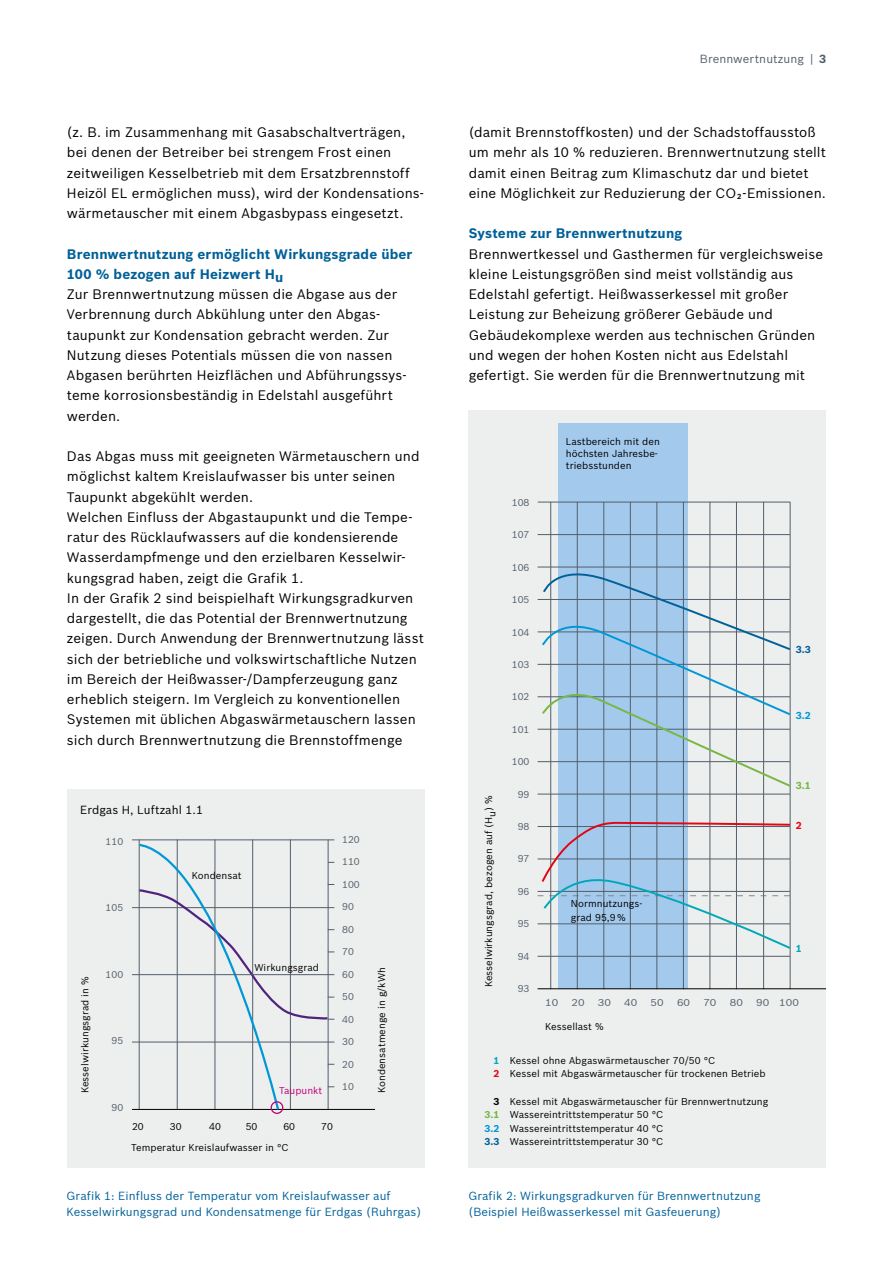
<style>
.page{position:relative;width:893px;height:1263px;background:#fff}
.page>*{position:absolute;margin:0;border:0;box-sizing:border-box;transform-origin:0 0}
.t1{font:13.5px/20.2px "Bosch Sans";letter-spacing:.01em;color:#000}
.t2{font:700 13.5px/20.2px "Bosch Sans";letter-spacing:.01em;color:#006098}
.t3{font:11.55px/16.4px "Bosch Sans";letter-spacing:.005em;color:#006098}
.t4{font:11.55px "Bosch Sans";letter-spacing:.005em;color:#000}
.t5{font:11.55px "Bosch Sans";letter-spacing:.01em;color:#525f6b}
.t6{font:700 9.9px "Bosch Sans";color:#76b843}
.t7{font:700 9.9px "Bosch Sans";color:#0098d7}
.t8{font:700 9.9px "Bosch Sans";color:#006098}
.t9{font:700 9.9px "Bosch Sans";color:#00a9b9}
.t10{font:700 9.9px "Bosch Sans";color:#e30613}
.t11{font:9.75px/13.6px "Bosch Sans";letter-spacing:.005em;color:#000}
.t12{font:9.75px "Bosch Sans";letter-spacing:.005em;color:#525f6b}
.t13{font:9.75px "Bosch Sans";letter-spacing:.005em;color:#525f6b;scale:1.11 1}
.t14{font:9.75px "Bosch Sans";letter-spacing:.005em;color:#bf0078}
.s1{font-weight:700}
.s2{font-weight:700;color:#00a9b9}
.s3{font-weight:700;color:#e30613}
.s4{font-weight:700;color:#76b843}
.s5{font-weight:700;color:#0098d7}
.s6{font-weight:700;color:#006098}
</style>
<div class="page">
<div style="left:469px;top:410px;width:357px;height:758px;background:#edeeee"></div>
<div style="left:559px;top:424px;width:129px;height:565px;background:#a3caed"></div>
<hr style="left:550px;top:502px;width:1px;height:487px;background:#525f6b">
<hr style="left:577px;top:502px;width:1px;height:487px;background:#525f6b">
<hr style="left:603px;top:502px;width:1px;height:487px;background:#525f6b">
<hr style="left:630px;top:502px;width:1px;height:487px;background:#525f6b">
<hr style="left:656px;top:502px;width:1px;height:487px;background:#525f6b">
<hr style="left:683px;top:502px;width:1px;height:487px;background:#525f6b">
<hr style="left:710px;top:502px;width:1px;height:487px;background:#525f6b">
<hr style="left:736px;top:502px;width:1px;height:487px;background:#525f6b">
<hr style="left:763px;top:502px;width:1px;height:487px;background:#525f6b">
<hr style="left:790px;top:502px;width:1px;height:487px;background:#525f6b">
<hr style="left:538px;top:988px;width:288px;height:1px;background:#000">
<hr style="left:538px;top:956px;width:252px;height:1px;background:#525f6b">
<hr style="left:538px;top:794px;width:252px;height:1px;background:#525f6b">
<hr style="left:538px;top:761px;width:252px;height:1px;background:#525f6b">
<hr style="left:538px;top:729px;width:252px;height:1px;background:#525f6b">
<hr style="left:538px;top:696px;width:252px;height:1px;background:#525f6b">
<hr style="left:538px;top:664px;width:252px;height:1px;background:#525f6b">
<hr style="left:538px;top:631px;width:252px;height:1px;background:#525f6b">
<hr style="left:538px;top:599px;width:252px;height:1px;background:#525f6b">
<hr style="left:538px;top:567px;width:252px;height:1px;background:#525f6b">
<hr style="left:538px;top:534px;width:252px;height:1px;background:#525f6b">
<hr style="left:538px;top:502px;width:252px;height:1px;background:#525f6b">
<svg style="left:541px;top:563px;width:250px;height:225px"></svg>
<svg style="left:538px;top:820px;width:253px;height:130px"></svg>
<div style="left:67px;top:789px;width:357px;height:379px;background:#edeeee"></div>
<hr style="left:139px;top:839px;width:1px;height:271px;background:#525f6b">
<hr style="left:177px;top:839px;width:1px;height:271px;background:#525f6b">
<hr style="left:215px;top:839px;width:1px;height:271px;background:#525f6b">
<hr style="left:252px;top:839px;width:1px;height:271px;background:#525f6b">
<hr style="left:290px;top:839px;width:1px;height:271px;background:#525f6b">
<hr style="left:328px;top:839px;width:1px;height:271px;background:#525f6b">
<hr style="left:132px;top:839px;width:202px;height:1px;background:#525f6b">
<hr style="left:132px;top:907px;width:202px;height:1px;background:#525f6b">
<hr style="left:132px;top:1042px;width:202px;height:1px;background:#525f6b">
<hr style="left:132px;top:1109px;width:243px;height:1px;background:#000">
<svg style="left:137px;top:843px;width:197px;height:268px"></svg>
<div style="left:271px;top:1101px;width:12px;height:13px;border:1px solid #bf0078;border-radius:50%"></div>
<hr style="left:132px;top:974px;width:202px;height:1px;background:#525f6b">
<p class="t1" style="left:67px;top:122px;width:358px">(z. B. im Zusammenhang mit Gasabschaltverträgen, bei denen der Betreiber bei strengem Frost einen zeitweiligen Kesselbetrieb mit dem Ersatzbrennstoff Heizöl EL ermöglichen muss), wird der Kondensations&shy;wärmetauscher mit einem Abgasbypass eingesetzt.</p>
<p class="t2" style="left:67px;top:244px;width:347px">Brennwertnutzung ermöglicht Wirkungsgrade über<br>100 % bezogen auf Heizwert Hu</p>
<p class="t1" style="left:67px;top:284px;width:341px">Zur Brennwertnutzung müssen die Abgase aus der Verbrennung durch Abkühlung unter den Abgas&shy;taupunkt zur Kondensation gebracht werden. Zur Nutzung dieses Potentials müssen die von nassen Abgasen berührten Heizflächen und Abführungssys&shy;teme korrosionsbeständig in Edelstahl ausgeführt werden.</p>
<p class="t1" style="left:67px;top:446px;width:359px">Das Abgas muss mit geeigneten Wärmetauschern und möglichst kaltem Kreislaufwasser bis unter seinen Taupunkt abgekühlt werden.<br>Welchen Einfluss der Abgastaupunkt und die Tempe&shy;ratur des Rücklaufwassers auf die kondensierende Wasserdampfmenge und den erzielbaren Kesselwir&shy;kungsgrad haben, zeigt die Grafik 1.<br>In der Grafik 2 sind beispielhaft Wirkungsgradkurven dargestellt, die das Potential der Brennwertnutzung zeigen. Durch Anwendung der Brennwertnutzung lässt sich der betriebliche und volkswirtschaftliche Nutzen im Bereich der Heißwasser-/Dampferzeugung ganz erheblich steigern. Im Vergleich zu konventionellen Systemen mit üblichen Abgaswärmetauschern lassen sich durch Brennwertnutzung die Brennstoffmenge</p>
<p class="t4" style="left:80px;top:802px;width:124px">Erdgas H, Luftzahl 1.1</p>
<p class="t12" style="left:342px;top:833px;width:19px">120</p>
<p class="t12" style="left:342px;top:855px;width:19px">110</p>
<p class="t12" style="left:342px;top:878px;width:19px">100</p>
<p class="t12" style="left:342px;top:900px;width:13px">90</p>
<p class="t12" style="left:342px;top:923px;width:13px">80</p>
<p class="t12" style="left:342px;top:945px;width:13px">70</p>
<p class="t12" style="left:342px;top:968px;width:13px">60</p>
<p class="t12" style="left:342px;top:990px;width:13px">50</p>
<p class="t12" style="left:342px;top:1013px;width:13px">40</p>
<p class="t12" style="left:342px;top:1035px;width:13px">30</p>
<p class="t12" style="left:342px;top:1058px;width:13px">20</p>
<p class="t12" style="left:342px;top:1080px;width:13px">10</p>
<p class="t12" style="left:106px;top:835px;width:19px">110</p>
<p class="t11" style="left:192px;top:868px;width:51px">Kondensat</p>
<p class="t12" style="left:106px;top:901px;width:19px">105</p>
<p class="t11" style="left:254px;top:960px;width:66px">Wirkungsgrad</p>
<p class="t11" style="left:78px;top:1093px;width:118px;rotate:-90deg">Kesselwirkungsgrad in %</p>
<p class="t11" style="left:375px;top:1093px;width:127px;rotate:-90deg">Kondensatmenge in g/kWh</p>
<p class="t12" style="left:106px;top:968px;width:19px">100</p>
<p class="t12" style="left:112px;top:1035px;width:13px">95</p>
<p class="t14" style="left:279px;top:1084px;width:45px">Taupunkt</p>
<p class="t12" style="left:112px;top:1101px;width:13px">90</p>
<p class="t11" style="left:132px;top:1119px;width:13px">20</p>
<p class="t11" style="left:170px;top:1119px;width:13px">30</p>
<p class="t11" style="left:209px;top:1119px;width:13px">40</p>
<p class="t11" style="left:246px;top:1119px;width:13px">50</p>
<p class="t11" style="left:283px;top:1119px;width:13px">60</p>
<p class="t11" style="left:321px;top:1119px;width:13px">70</p>
<p class="t11" style="left:131px;top:1140px;width:159px">Temperatur Kreislaufwasser in °C</p>
<p class="t3" style="left:67px;top:1187px;width:356px">Grafik 1: Einfluss der Temperatur vom Kreislaufwasser auf<br>Kesselwirkungsgrad und Kondensatmenge für Erdgas (Ruhrgas)</p>
<p class="t5" style="left:700px;top:52px;width:128px">Brennwertnutzung | <span class="s1">3</span></p>
<p class="t1" style="left:469px;top:122px;width:359px">(damit Brennstoffkosten) und der Schadstoffausstoß um mehr als 10 % reduzieren. Brennwertnutzung stellt damit einen Beitrag zum Klimaschutz dar und bietet eine Möglichkeit zur Reduzierung der CO₂-Emissionen.</p>
<p class="t2" style="left:469px;top:223px;width:215px">Systeme zur Brennwertnutzung</p>
<p class="t1" style="left:469px;top:243px;width:356px">Brennwertkessel und Gasthermen für vergleichsweise kleine Leistungsgrößen sind meist vollständig aus Edelstahl gefertigt. Heißwasserkessel mit großer Leistung zur Beheizung größerer Gebäude und Gebäudekomplexe werden aus technischen Gründen und wegen der hohen Kosten nicht aus Edelstahl gefertigt. Sie werden für die Brennwertnutzung mit</p>
<p class="t11" style="left:482px;top:987px;width:194px;rotate:-90deg">Kesselwirkungsgrad, bezogen auf (Hu) %</p>
<p class="t12" style="left:512px;top:496px;width:19px">108</p>
<p class="t12" style="left:512px;top:529px;width:19px">107</p>
<p class="t12" style="left:512px;top:561px;width:19px">106</p>
<p class="t12" style="left:512px;top:593px;width:19px">105</p>
<p class="t12" style="left:512px;top:626px;width:19px">104</p>
<p class="t12" style="left:512px;top:658px;width:19px">103</p>
<p class="t12" style="left:512px;top:691px;width:19px">102</p>
<p class="t12" style="left:512px;top:723px;width:19px">101</p>
<p class="t12" style="left:512px;top:755px;width:19px">100</p>
<p class="t12" style="left:518px;top:788px;width:13px">99</p>
<p class="t12" style="left:518px;top:820px;width:13px">98</p>
<p class="t12" style="left:518px;top:853px;width:13px">97</p>
<p class="t12" style="left:518px;top:885px;width:13px">96</p>
<p class="t12" style="left:518px;top:917px;width:13px">95</p>
<p class="t12" style="left:518px;top:950px;width:13px">94</p>
<p class="t12" style="left:518px;top:982px;width:13px">93</p>
<p class="t11" style="left:566px;top:435px;width:95px;line-height:11.9px">Lastbereich mit den höchsten Jahresbe&shy;triebsstunden</p>
<p class="t11" style="left:571px;top:897px;width:73px">Normnutzungs&shy;grad 95,9%</p>
<p class="t8" style="left:796px;top:643px;width:16px">3.3</p>
<p class="t7" style="left:796px;top:709px;width:16px">3.2</p>
<p class="t6" style="left:796px;top:779px;width:16px">3.1</p>
<p class="t10" style="left:796px;top:819px;width:7px">2</p>
<p class="t9" style="left:796px;top:942px;width:7px">1</p>
<p class="t13" style="left:545px;top:997px;width:13px">10</p>
<p class="t13" style="left:571px;top:997px;width:13px">20</p>
<p class="t13" style="left:598px;top:997px;width:13px">30</p>
<p class="t13" style="left:624px;top:997px;width:13px">40</p>
<p class="t13" style="left:651px;top:997px;width:13px">50</p>
<p class="t13" style="left:677px;top:997px;width:13px">60</p>
<p class="t13" style="left:703px;top:997px;width:13px">70</p>
<p class="t13" style="left:730px;top:997px;width:13px">80</p>
<p class="t13" style="left:756px;top:997px;width:40px">90 100</p>
<p class="t11" style="left:545px;top:1020px;width:60px">Kessellast %</p>
<p class="t11" style="left:493px;top:1053px;width:274px"><span class="s2">1</span> Kessel ohne Abgaswärmetauscher 70/50 °C<br><span class="s3">2</span> Kessel mit Abgaswärmetauscher für trockenen Betrieb</p>
<p class="t11" style="left:484px;top:1094px;width:285px;text-indent:9px"><span class="s1">3</span> Kessel mit Abgaswärmetauscher für Brennwertnutzung <span class="s4">3.1</span> Wassereintrittstemperatur 50 °C<br><span class="s5">3.2</span> Wassereintrittstemperatur 40 °C<br><span class="s6">3.3</span> Wassereintrittstemperatur 30 °C</p>
<p class="t3" style="left:468px;top:1187px;width:293px">Grafik 2: Wirkungsgradkurven für Brennwertnutzung (Beispiel Heißwasserkessel mit Gasfeuerung)</p>
</div>
